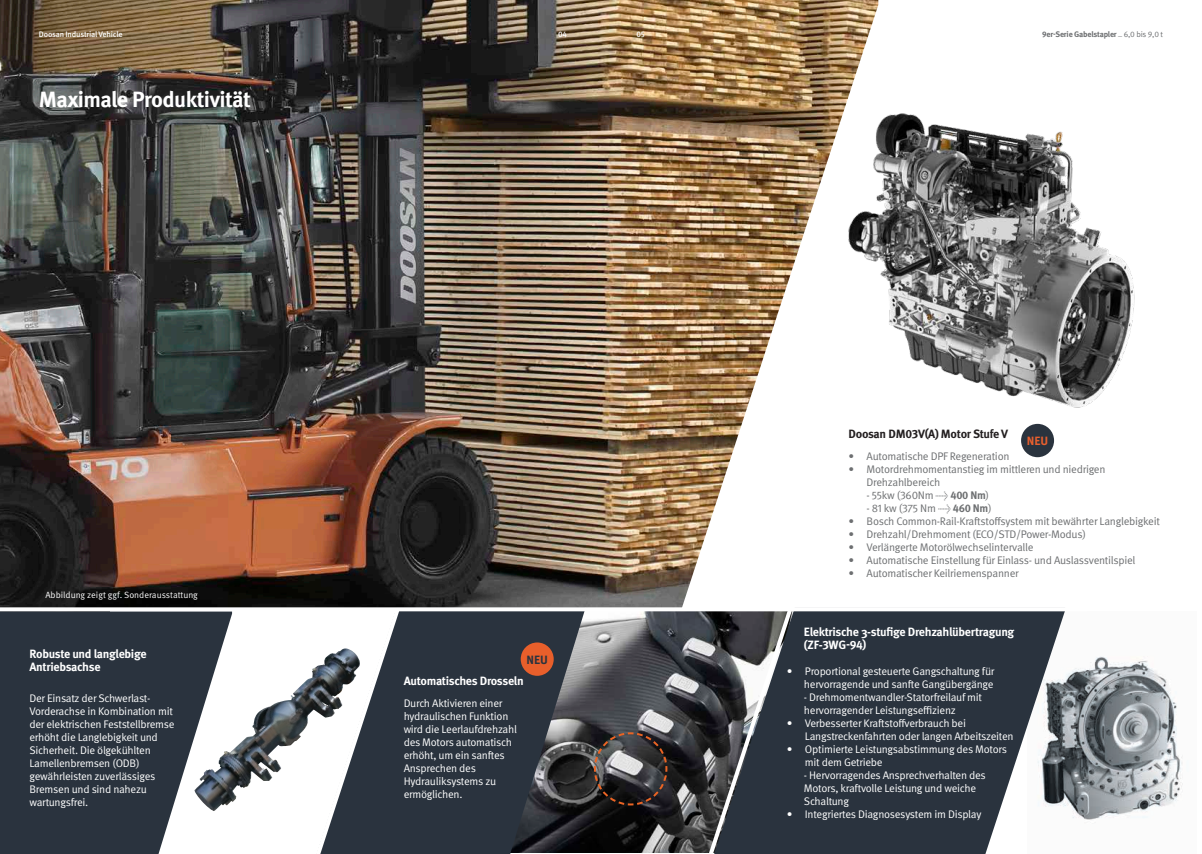
<style>
.page{position:relative;width:1202px;height:854px;background:#fff}
.page>*{position:absolute;margin:0;border:0;box-sizing:border-box;transform-origin:0 0}
.t1{font:700 22px "Meta Pro";letter-spacing:-.025em;color:#fff}
.t2{font:700 12px/13px "Meta Pro";letter-spacing:-.025em;color:#fff}
.t3{font:700 12px "Meta Pro";letter-spacing:-.025em;color:#231f20}
.t4{font:700 12px "Meta Pro";color:#2a333e}
.t5{font:700 12px "Meta Pro";color:#e85f2e}
.t6{font:11px/13px "Meta Pro";letter-spacing:-.025em;color:#fff}
.t7{font:11px/13px "Meta Pro";letter-spacing:-.025em;color:#6d6f71}
.t8{font:9px "Meta Pro";color:#fff}
.t9{font:700 8px "Meta Pro";letter-spacing:-.025em;color:#6d6f71}
.t10{font:500 8px "Meta Pro";letter-spacing:-.025em;color:#fff}
.s1{font-weight:400}
.s2{font-weight:700}
</style>
<div class="page">
<img style="left:0;top:0;width:878px;height:607px">
<img style="left:735px;top:84px;width:400px;height:350px">
<img style="left:1065px;top:656px;width:118px;height:164px">
<img style="left:585px;top:611px;width:107px;height:241px">
<svg style="left:796px;top:611px;width:269px;height:242px;background:#424a54"></svg>
<img style="left:232px;top:678px;width:79px;height:124px">
<svg style="left:0;top:611px;width:232px;height:242px;background:#464e58"></svg>
<svg style="left:692px;top:601px;width:104px;height:252px;background:#4b4f55"></svg>
<svg style="left:593px;top:731px;width:75px;height:75px;background:#4d4747"></svg>
<svg style="left:402px;top:611px;width:183px;height:242px;background:#313841"></svg>
<svg style="left:311px;top:605px;width:91px;height:248px"></svg>
<svg style="left:0;top:607px;width:796px;height:4px"></svg>
<div style="left:521px;top:642px;width:33px;height:33px;background:#e85f2b;border-radius:50%"></div>
<div style="left:1021px;top:423px;width:33px;height:34px;background:#2a333e;border-radius:50%"></div>
<p class="t10" style="left:39px;top:29px;width:85px">Doosan Industrial Vehicle</p>
<p class="t10" style="left:558px;top:29px;width:10px">04</p>
<p class="t10" style="left:636px;top:29px;width:10px">05</p>
<p class="t9" style="left:1042px;top:29px;width:122px">9er-Serie Gabelstapler <span class="s1">_ 6,0 bis 9,0 t</span></p>
<h1 class="t1" style="left:39px;top:86px;width:213px">Maximale Produktivität</h1>
<p class="t8" style="left:45px;top:589px;width:154px">Abbildung zeigt ggf. Sonderausstattung</p>
<p class="t2" style="left:29px;top:647px;width:119px">Robuste und langlebige<br>Antriebsachse</p>
<p class="t6" style="left:29px;top:691px;width:147px">Der Einsatz der Schwerlast-<br>Vorderachse in Kombination mit der elektrischen Feststellbremse erhöht die Langlebigkeit und<br>Sicherheit. Die ölgekühlten<br>Lamellenbremsen (ODB) gewährleisten zuverlässiges<br>Bremsen und sind nahezu wartungsfrei.</p>
<p class="t4" style="left:526px;top:651px;width:23px">NEU</p>
<p class="t2" style="left:404px;top:674px;width:122px">Automatisches Drosseln</p>
<p class="t6" style="left:404px;top:696px;width:115px">Durch Aktivieren einer hydraulischen Funktion wird die Leerlaufdrehzahl des Motors automatisch erhöht, um ein sanftes<br>Ansprechen des<br>Hydrauliksystems zu ermöglichen.</p>
<p class="t3" style="left:849px;top:426px;width:161px">Doosan DM03V(A) Motor Stufe V</p>
<p class="t7" style="left:849px;top:450px;width:162px">• Automatische DPF Regeneration</p>
<p class="t7" style="left:866px;top:463px;width:240px;text-indent:-18px">• Motordrehmomentanstieg im mittleren und niedrigen<br>Drehzahlbereich</p>
<p class="t7" style="left:866px;top:489px;width:124px">- 55kw (360Nm → <span class="s2">400 Nm</span>)</p>
<p class="t7" style="left:866px;top:502px;width:127px">- 81 kw (375 Nm → <span class="s2">460 Nm</span>)</p>
<p class="t7" style="left:849px;top:515px;width:313px">• Bosch Common-Rail-Kraftstoffsystem mit bewährter Langlebigkeit</p>
<p class="t7" style="left:849px;top:528px;width:239px">• Drehzahl/Drehmoment (ECO/STD/Power-Modus)</p>
<p class="t7" style="left:849px;top:541px;width:186px">• Verlängerte Motorölwechselintervalle</p>
<p class="t7" style="left:849px;top:554px;width:288px">• Automatische Einstellung für Einlass- und Auslassventilspiel</p>
<p class="t7" style="left:849px;top:567px;width:172px">• Automatischer Keilriemenspanner</p>
<p class="t5" style="left:1027px;top:433px;width:23px">NEU</p>
<p class="t2" style="left:804px;top:625px;width:212px">Elektrische 3-stufige Drehzahlübertragung (ZF-3WG-94)</p>
<p class="t6" style="left:787px;top:664px;width:209px;text-align:right">• Proportional gesteuerte Gangschaltung für hervorragende und sanfte Gangübergänge</p>
<p class="t6" style="left:804px;top:690px;width:180px">- Drehmomentwandler-Statorfreilauf mit hervorragender Leistungseffizienz</p>
<p class="t6" style="left:805px;top:716px;width:210px;text-indent:-18px">• Verbesserter Kraftstoffverbrauch bei<br>Langstreckenfahrten oder langen Arbeitszeiten</p>
<p class="t6" style="left:805px;top:742px;width:204px;text-indent:-18px">• Optimierte Leistungsabstimmung des Motors mit dem Getriebe</p>
<p class="t6" style="left:804px;top:769px;width:183px">- Hervorragendes Ansprechverhalten des<br>Motors, kraftvolle Leistung und weiche<br>Schaltung</p>
<p class="t6" style="left:787px;top:808px;width:196px">• Integriertes Diagnosesystem im Display</p>
</div>
